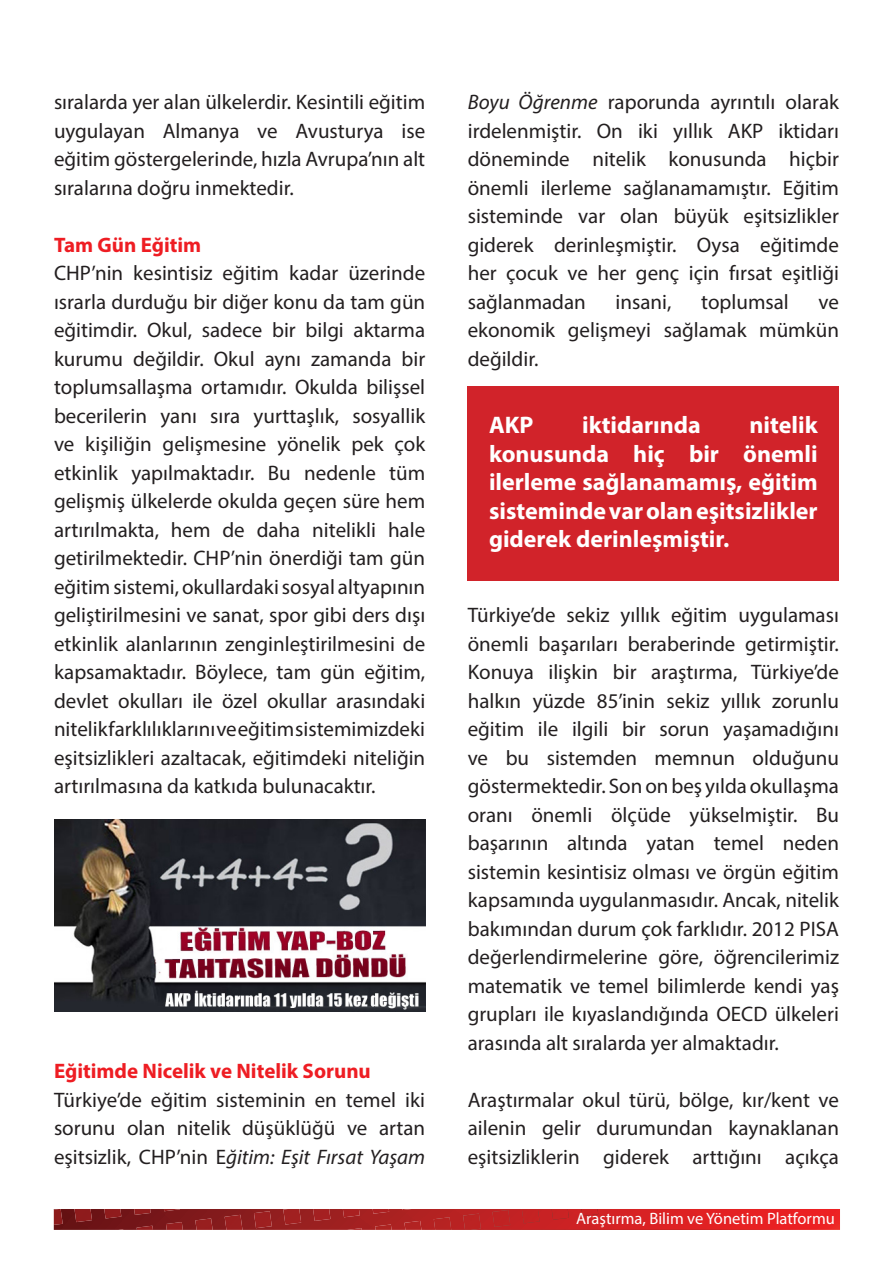
<style>
.page{position:relative;width:893px;height:1263px;background:#fff}
.page>*{position:absolute;margin:0;border:0;box-sizing:border-box;transform-origin:0 0}
.t1{font:700 24px/28.5px "Myriad Pro";color:#fff;text-align:justify}
.t2{font:21px/28.5px "Myriad Pro";color:#231f20;text-align:justify}
.t3{font:700 21px "Myriad Pro";color:#ee1d23}
.t4{font:16.5px "Myriad Pro";color:#fff}
.s1{font-style:italic}
</style>
<div class="page">
<svg style="left:54px;top:1209px;width:786px;height:21px;background:#b32022"></svg>
<img style="left:434px;top:1217px;width:17px;height:13px">
<img style="left:463px;top:1213px;width:18px;height:17px">
<img style="left:492px;top:1210px;width:18px;height:17px">
<img style="left:522px;top:1209px;width:18px;height:14px">
<img style="left:552px;top:1209px;width:17px;height:11px">
<img style="left:581px;top:1209px;width:17px;height:7px">
<div style="left:468px;top:387px;width:371px;height:194px;background:#d1232a"></div>
<img style="left:54px;top:819px;width:371px;height:193px">
<p class="t2" style="left:54px;top:88px;width:373px">sıralarda yer alan ülkelerdir. Kesintili eğitim uygulayan Almanya ve Avusturya ise eğitim göstergelerinde, hızla Avrupa’nın alt sıralarına doğru inmektedir.</p>
<p class="t3" style="left:54px;top:231px;width:149px">Tam Gün Eğitim</p>
<p class="t2" style="left:54px;top:259px;width:373px">CHP’nin kesintisiz eğitim kadar üzerinde ısrarla durduğu bir diğer konu da tam gün eğitimdir. Okul, sadece bir bilgi aktarma kurumu değildir. Okul aynı zamanda bir toplumsallaşma ortamıdır. Okulda bilişsel becerilerin yanı sıra yurttaşlık, sosyallik ve kişiliğin gelişmesine yönelik pek çok etkinlik yapılmaktadır. Bu nedenle tüm gelişmiş ülkelerde okulda geçen süre hem artırılmakta, hem de daha nitelikli hale getirilmektedir. CHP’nin önerdiği tam gün eğitim sistemi, okullardaki sosyal altyapının geliştirilmesini ve sanat, spor gibi ders dışı etkinlik alanlarının zenginleştirilmesini de kapsamaktadır. Böylece, tam gün eğitim, devlet okulları ile özel okullar arasındaki nitelik farklılıklarını ve eğitim sistemimizdeki eşitsizlikleri azaltacak, eğitimdeki niteliğin artırılmasına da katkıda bulunacaktır.</p>
<p class="t3" style="left:54px;top:1058px;width:318px">Eğitimde Nicelik ve Nitelik Sorunu</p>
<p class="t2" style="left:54px;top:1085px;width:373px">Türkiye’de eğitim sisteminin en temel iki sorunu olan nitelik düşüklüğü ve artan eşitsizlik, CHP’nin E<span class="s1">ğitim: Eşit Fırsat Yaşam</span></p>
<p class="t2" style="left:468px;top:88px;width:373px"><span class="s1">Boyu Öğrenme</span> raporunda ayrıntılı olarak irdelenmiştir. On iki yıllık AKP iktidarı döneminde nitelik konusunda hiçbir önemli ilerleme sağlanamamıştır. Eğitim sisteminde var olan büyük eşitsizlikler giderek derinleşmiştir. Oysa eğitimde her çocuk ve her genç için fırsat eşitliği sağlanmadan</p>
<p class="t2" style="left:616px;top:287px;width:57px">insani,</p>
<p class="t2" style="left:701px;top:287px;width:89px">toplumsal</p>
<p class="t2" style="left:468px;top:287px;width:373px;text-indent:351px">ve ekonomik gelişmeyi sağlamak mümkün değildir.</p>
<p class="t1" style="left:489px;top:410px;width:46px">AKP</p>
<p class="t1" style="left:582px;top:410px;width:120px">iktidarında</p>
<p class="t1" style="left:489px;top:410px;width:330px;text-indent:260px">nitelik konusunda hiç bir önemli ilerleme sağlanamamış, eğitim sisteminde var olan eşitsizlikler giderek derinleşmiştir.</p>
<p class="t2" style="left:468px;top:601px;width:373px">Türkiye’de sekiz yıllık eğitim uygulaması önemli başarıları beraberinde getirmiştir.<br>Konuya ilişkin bir araştırma, Türkiye’de halkın yüzde 85’inin sekiz yıllık zorunlu eğitim ile ilgili bir sorun yaşamadığını ve bu sistemden memnun olduğunu göstermektedir. Son on beş yılda okullaşma oranı önemli ölçüde yükselmiştir. Bu başarının altında yatan temel neden sistemin kesintisiz olması ve örgün eğitim kapsamında uygulanmasıdır. Ancak, nitelik bakımından durum çok farklıdır. 2012 PISA değerlendirmelerine göre, öğrencilerimiz matematik ve temel bilimlerde kendi yaş grupları ile kıyaslandığında OECD ülkeleri arasında alt sıralarda yer almaktadır.</p>
<p class="t2" style="left:468px;top:1085px;width:373px">Araştırmalar okul türü, bölge, kır/kent ve ailenin gelir durumundan kaynaklanan eşitsizliklerin giderek arttığını açıkça</p>
<p class="t4" style="left:576px;top:1208px;width:260px">Araştırma, Bilim ve Yönetim Platformu</p>
</div>
